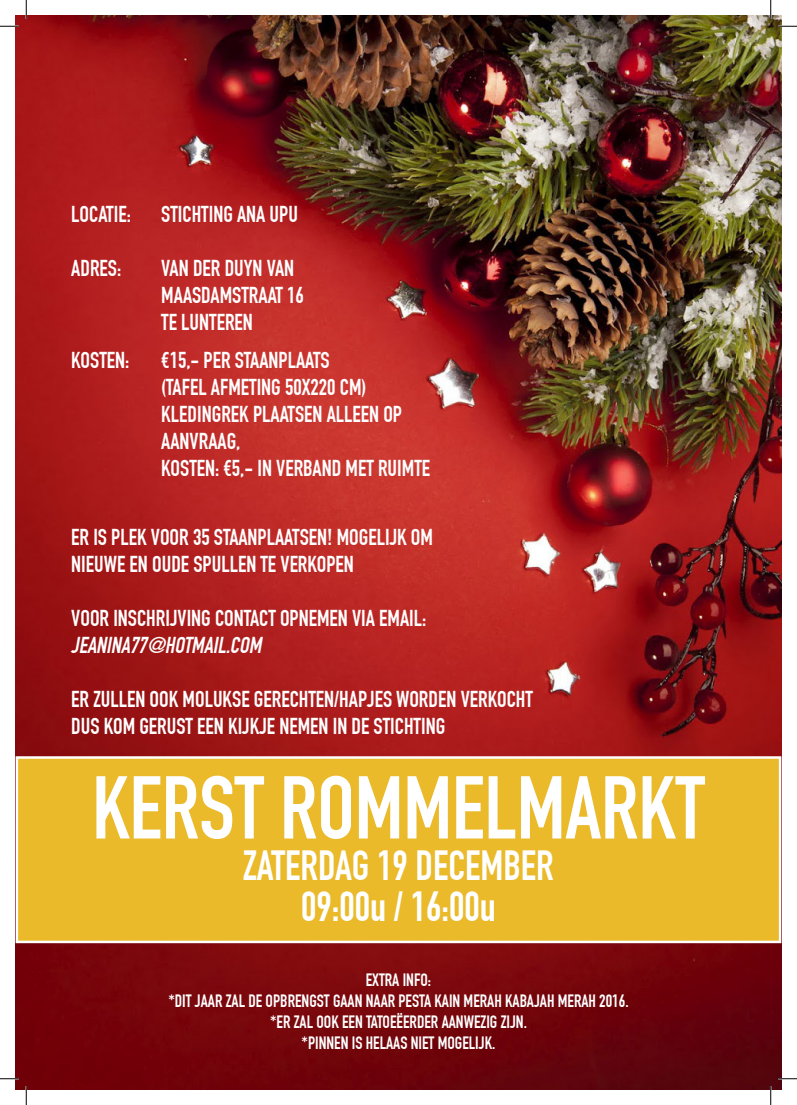
<style>
.page{position:relative;width:797px;height:1105px;background:#fff}
.page>*{position:absolute;margin:0;border:0;box-sizing:border-box;transform-origin:0 0}
.t1{font:700 87.5px "DIN Condensed";color:#fff}
.t2{font:700 41.25px "DIN Condensed";color:#fff}
.t3{font:700 22.5px/27px "DIN Condensed";color:#fff}
.t4{font:italic 700 22.5px "DIN Condensed";color:#fff}
.t5{font:700 17.5px "DIN Condensed";color:#fff}
</style>
<div class="page">
<img style="left:16px;top:16px;width:765px;height:1073px">
<div style="left:17px;top:757px;width:763px;height:185px;background:#eaba2a"></div>
<div style="left:16px;top:756px;width:765px;height:187px;border:2px solid #fff"></div>
<svg style="left:0;top:25px;width:19px;height:2px"></svg>
<svg style="left:778px;top:25px;width:19px;height:2px"></svg>
<svg style="left:0;top:1078px;width:19px;height:1px"></svg>
<svg style="left:778px;top:1078px;width:19px;height:1px"></svg>
<svg style="left:25px;top:0;width:2px;height:19px"></svg>
<svg style="left:25px;top:1086px;width:2px;height:19px"></svg>
<svg style="left:770px;top:0;width:1px;height:19px"></svg>
<svg style="left:770px;top:1086px;width:1px;height:19px"></svg>
<p class="t3" style="left:71px;top:201px;width:61px">LOCATIE:</p>
<p class="t3" style="left:161px;top:201px;width:138px">STICHTING ANA UPU</p>
<p class="t3" style="left:71px;top:255px;width:51px">ADRES:</p>
<p class="t3" style="left:161px;top:255px;width:134px">VAN DER DUYN VAN</p>
<p class="t3" style="left:161px;top:282px;width:144px">MAASDAMSTRAAT 16</p>
<p class="t3" style="left:161px;top:309px;width:93px">TE LUNTEREN</p>
<p class="t3" style="left:71px;top:347px;width:60px">KOSTEN:</p>
<p class="t3" style="left:161px;top:347px;width:170px">€15,- PER STAANPLAATS</p>
<p class="t3" style="left:161px;top:374px;width:207px">(TAFEL AFMETING 50X220 CM)</p>
<p class="t3" style="left:161px;top:401px;width:242px">KLEDINGREK PLAATSEN ALLEEN OP<br>AANVRAAG,</p>
<p class="t3" style="left:161px;top:455px;width:270px">KOSTEN: €5,- IN VERBAND MET RUIMTE</p>
<p class="t3" style="left:71px;top:524px;width:363px">ER IS PLEK VOOR 35 STAANPLAATSEN! MOGELIJK OM</p>
<p class="t3" style="left:71px;top:551px;width:284px">NIEUWE EN OUDE SPULLEN TE VERKOPEN</p>
<p class="t3" style="left:71px;top:605px;width:356px">VOOR INSCHRIJVING CONTACT OPNEMEN VIA EMAIL:</p>
<p class="t4" style="left:71px;top:632px;width:196px">JEANINA77@HOTMAIL.COM</p>
<p class="t3" style="left:71px;top:686px;width:463px">ER ZULLEN OOK MOLUKSE GERECHTEN/HAPJES WORDEN VERKOCHT</p>
<p class="t3" style="left:71px;top:713px;width:375px">DUS KOM GERUST EEN KIJKJE NEMEN IN DE STICHTING</p>
<p class="t1" style="left:92px;top:756px;width:614px">KERST ROMMELMARKT</p>
<p class="t2" style="left:243px;top:841px;width:312px">ZATERDAG 19 DECEMBER</p>
<p class="t2" style="left:301px;top:882px;width:196px">09:00u / 16:00u</p>
<p class="t5" style="left:366px;top:970px;width:67px">EXTRA INFO:</p>
<p class="t5" style="left:168px;top:991px;width:461px">*DIT JAAR ZAL DE OPBRENGST GAAN NAAR PESTA KAIN MERAH KABAJAH MERAH 2016.</p>
<p class="t5" style="left:270px;top:1012px;width:258px">*ER ZAL OOK EEN TATOEËERDER AANWEZIG ZIJN.</p>
<p class="t5" style="left:301px;top:1033px;width:195px">*PINNEN IS HELAAS NIET MOGELIJK.</p>
</div>
